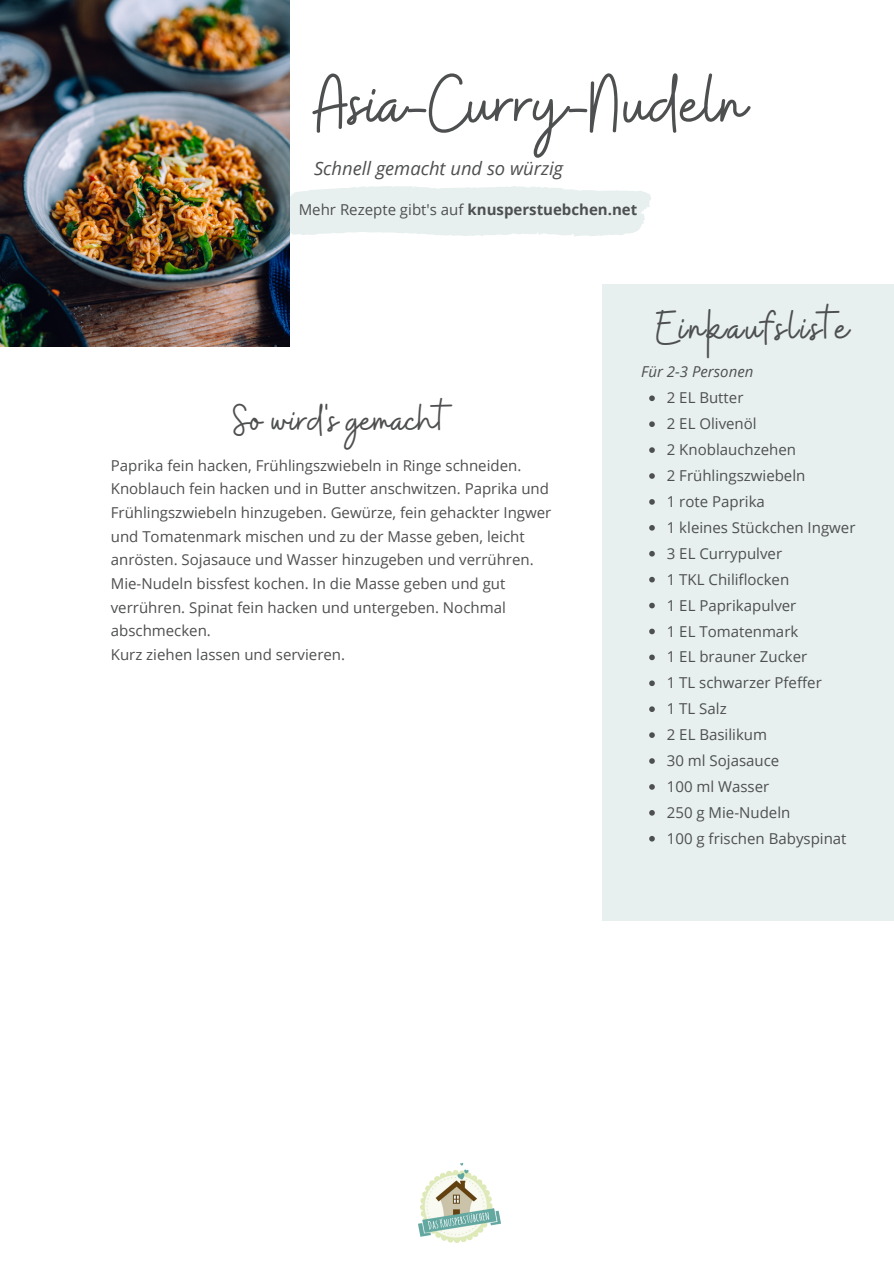
<style>
.page{position:relative;width:894px;height:1264px;background:#fff}
.page>*{position:absolute;margin:0;border:0;box-sizing:border-box;transform-origin:0 0}
.t1{font:82.5px "Buffalo";color:#4e4f50}
.t2{font:48.9px "Buffalo";letter-spacing:.05em;color:#4e4f50}
.t3{font:45px "Buffalo";color:#4e4f50}
.t4{font:italic 18.45px "Open Sans";color:#4e4f50}
.t5{font:15px/26px "Open Sans";color:#4e4f50}
.t6{font:italic 15px "Open Sans";color:#4e4f50}
.s1{font-weight:700}
</style>
<div class="page">
<svg style="left:289px;top:177px;width:362px;height:71px"></svg>
<img style="left:0;top:0;width:289px;height:347px">
<img style="left:418px;top:1163px;width:82px;height:79px">
<div style="left:602px;top:284px;width:291px;height:636px;background:#e7f0ef"></div>
<svg style="left:649px;top:395px;width:5px;height:6px"></svg>
<svg style="left:649px;top:421px;width:5px;height:6px"></svg>
<svg style="left:649px;top:447px;width:5px;height:6px"></svg>
<svg style="left:649px;top:473px;width:5px;height:6px"></svg>
<svg style="left:649px;top:499px;width:5px;height:5px"></svg>
<svg style="left:649px;top:525px;width:5px;height:5px"></svg>
<svg style="left:649px;top:551px;width:5px;height:5px"></svg>
<svg style="left:649px;top:577px;width:5px;height:5px"></svg>
<svg style="left:649px;top:602px;width:5px;height:6px"></svg>
<svg style="left:649px;top:628px;width:5px;height:6px"></svg>
<svg style="left:649px;top:654px;width:5px;height:6px"></svg>
<svg style="left:649px;top:680px;width:5px;height:6px"></svg>
<svg style="left:649px;top:706px;width:5px;height:6px"></svg>
<svg style="left:649px;top:732px;width:5px;height:6px"></svg>
<svg style="left:649px;top:758px;width:5px;height:5px"></svg>
<svg style="left:649px;top:784px;width:5px;height:5px"></svg>
<svg style="left:649px;top:810px;width:5px;height:5px"></svg>
<svg style="left:649px;top:836px;width:5px;height:5px"></svg>
<h1 class="t1" style="left:314px;top:50px;width:434px">Asia-Curry-Nudeln</h1>
<p class="t4" style="left:314px;top:155px;width:250px">Schnell gemacht und so würzig</p>
<p class="t5" style="left:299px;top:196px;width:340px">Mehr Rezepte gibt's auf <span class="s1">knusperstuebchen.net</span></p>
<h2 class="t2" style="left:656px;top:296px;width:194px">Einkaufsliste</h2>
<h3 class="t3" style="left:233px;top:390px;width:214px">So wird's gemacht</h3>
<p class="t5" style="left:111px;top:453px;width:442px;line-height:23.7px">Paprika fein hacken, Frühlingszwiebeln in Ringe schneiden.<br>Knoblauch fein hacken und in Butter anschwitzen. Paprika und Frühlingszwiebeln hinzugeben. Gewürze, fein gehackter Ingwer und Tomatenmark mischen und zu der Masse geben, leicht anrösten. Sojasauce und Wasser hinzugeben und verrühren.<br>Mie-Nudeln bissfest kochen. In die Masse geben und gut verrühren. Spinat fein hacken und untergeben. Nochmal abschmecken.<br>Kurz ziehen lassen und servieren.</p>
<p class="t6" style="left:641px;top:361px;width:114px">Für 2-3 Personen</p>
<p class="t5" style="left:666px;top:384px;width:190px">2 EL Butter<br>2 EL Olivenöl<br>2 Knoblauchzehen<br>2 Frühlingszwiebeln<br>1 rote Paprika<br>1 kleines Stückchen Ingwer<br>3 EL Currypulver<br>1 TKL Chiliflocken<br>1 EL Paprikapulver<br>1 EL Tomatenmark<br>1 EL brauner Zucker<br>1 TL schwarzer Pfeffer<br>1 TL Salz<br>2 EL Basilikum<br>30 ml Sojasauce<br>100 ml Wasser<br>250 g Mie-Nudeln<br>100 g frischen Babyspinat</p>
</div>
